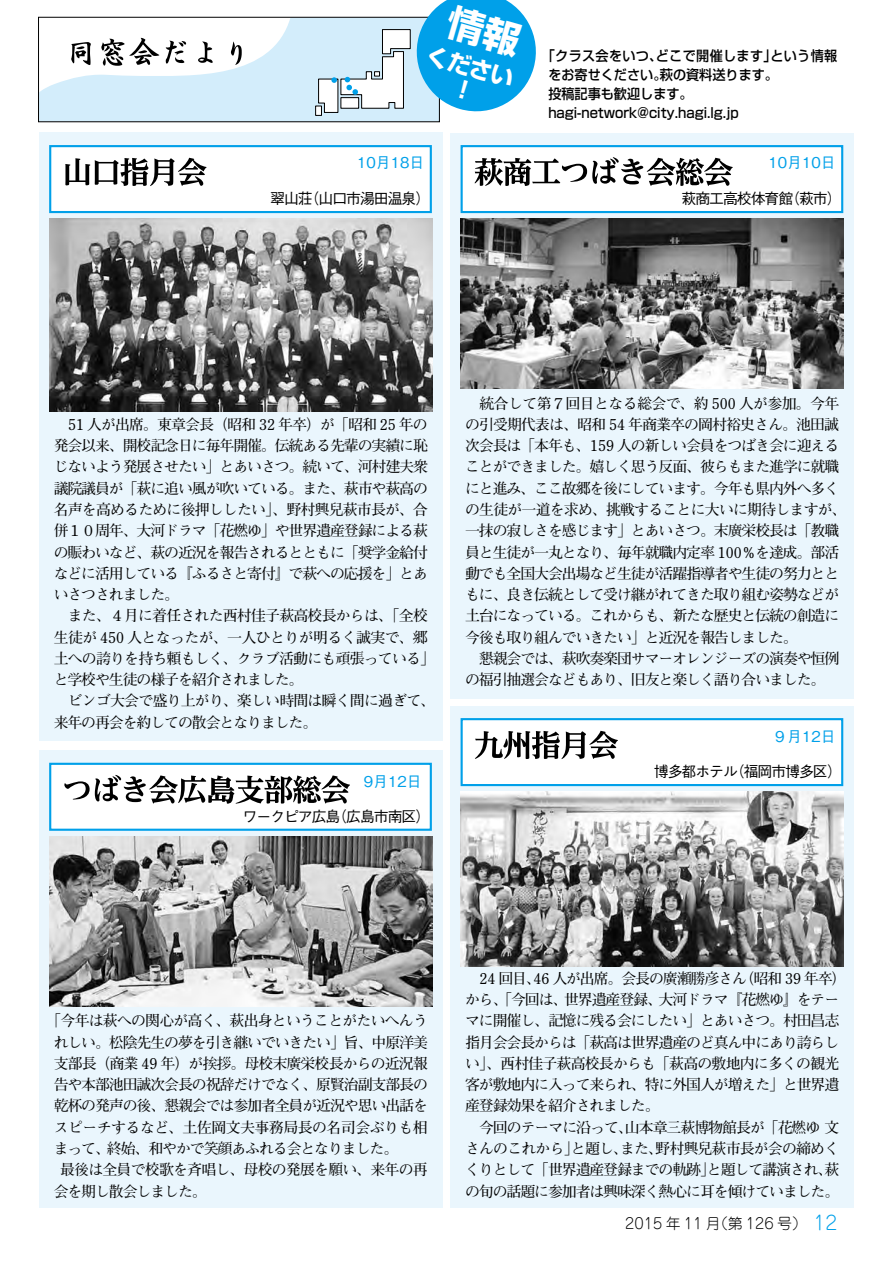
<style>
.page{position:relative;width:893px;height:1263px;background:#fff}
.page>*{position:absolute;margin:0;border:0;box-sizing:border-box;transform-origin:0 0}
.t1{font:700 23.4px/24.5px "Shin Go Pro";color:#fff;text-align:center}
.t2{font:300 19.2px "Jun 101 Pro";color:#00a0e9}
.t3{font:700 14.85px/21.3px "Futo Min A101 Pro";letter-spacing:-.07em;color:#000}
.t4{font:700 14.85px "Futo Min A101 Pro";letter-spacing:-.05em;color:#000}
.t5{font:500 14.85px "Gothic BBB Pro";letter-spacing:-.07em;color:#000}
.t6{font:700 14.85px "Futo Min A101 Pro";letter-spacing:-.035em;color:#000}
.t7{font:500 14.85px "Gothic BBB Pro";color:#00a0e9}
.t8{font:300 14.85px "Jun 101 Pro";color:#000}
.t9{font:500 13.8px/19.2px "Shin Go Pro";color:#000;scale:.95 1}
.t10{font:500 13.8px "Shin Go Pro";letter-spacing:.025em;color:#000;scale:.95 1}
</style>
<div class="page">
<div style="left:39px;top:133px;width:404px;height:608px;background:#eaf6fd"></div>
<div style="left:49px;top:145px;width:383px;height:68px;background:#fff;border:2px solid #00a0e9"></div>
<svg style="left:65px;top:158px;width:141px;height:28px"></svg>
<img style="left:49px;top:219px;width:383px;height:192px">
<div style="left:39px;top:750px;width:404px;height:458px;background:#eaf6fd"></div>
<div style="left:49px;top:763px;width:383px;height:68px;background:#fff;border:2px solid #00a0e9"></div>
<svg style="left:64px;top:775px;width:286px;height:29px"></svg>
<img style="left:49px;top:836px;width:383px;height:170px">
<div style="left:450px;top:706px;width:404px;height:502px;background:#eaf6fd"></div>
<div style="left:461px;top:718px;width:382px;height:68px;background:#fff;border:2px solid #00a0e9"></div>
<svg style="left:475px;top:731px;width:143px;height:28px"></svg>
<img style="left:461px;top:792px;width:382px;height:174px">
<div style="left:450px;top:133px;width:404px;height:565px;background:#eaf6fd"></div>
<div style="left:461px;top:145px;width:382px;height:68px;background:#fff;border:2px solid #00a0e9"></div>
<svg style="left:475px;top:157px;width:258px;height:29px"></svg>
<img style="left:461px;top:219px;width:382px;height:170px">
<svg style="left:39px;top:0;width:497px;height:122px"></svg>
<h1 class="t1" style="left:431px;top:40px;width:92px;rotate:16deg">ください!</h1>
<p class="t9" style="left:660px;top:45px;width:126px;text-indent:-118px">「クラス会をいつ、<br>萩の資料送ります。</p>
<p class="t10" style="left:656px;top:44px;width:129px">どこで開催します」</p>
<p class="t9" style="left:770px;top:45px;width:72px">という情報</p>
<p class="t9" style="left:548px;top:64px;width:202px">をお寄せください。<br>投稿記事も歓迎します。hagi-network@city.hagi l g. j p.</p>
<p class="t7" style="left:357px;top:151px;width:69px">10月18日</p>
<p class="t7" style="left:768px;top:151px;width:69px">10月10日</p>
<p class="t5" style="left:304px;top:187px;width:127px">（山口市湯田温泉(</p>
<p class="t5" style="left:270px;top:187px;width:44px">翠山荘</p>
<p class="t5" style="left:785px;top:187px;width:58px">（萩市(</p>
<p class="t5" style="left:682px;top:187px;width:113px">萩商工高校体育館</p>
<p class="t3" style="left:54px;top:412px;width:383px">　51 人が出席。東章会長（昭和 32 年卒）が「昭和 25 年の発会以来、開校記念日に毎年開催。伝統ある先輩の実績に恥じないよう発展させたい」とあいさつ。続いて、河村建夫衆議院議員が「萩に追い風が吹いている。また、萩市や萩高の名声を高めるために後押ししたい」、野村興兒萩市長が、合併１０周年、大河ドラマ「花燃ゆ」や世界遺産登録による萩の賑わいなど、萩の近況を報告されるとともに「奨学金給付などに活用している『ふるさと寄付』で萩への応援を」とあいさつされました。<br>　また、４月に着任された西村佳子萩高校長からは、「全校生徒が 450 人となったが、一人ひとりが明るく誠実で、郷土への誇りを持ち頼もしく、クラブ活動にも頑張っている「と学校や生徒の様子を紹介されました。<br>　ビンゴ大会で盛り上がり、楽しい時間は瞬く間に過ぎて、来年の再会を約しての散会となりました。</p>
<p class="t7" style="left:364px;top:770px;width:59px">9月12日</p>
<p class="t5" style="left:332px;top:804px;width:100px">（広島市南区(</p>
<p class="t5" style="left:243px;top:804px;width:99px">ワークピア広島</p>
<p class="t3" style="left:465px;top:391px;width:383px">　統合して第７回目となる総会で、約 500 人が参加。今年の引受期代表は、昭和 54 年商業卒の岡村裕史さん。池田誠次会長は「本年も、159 人の新しい会員をつばき会に迎えることができました。嬉しく思う反面、彼らもまた進学に就職にと進み、ここ故郷を後にしています。今年も県内外へ多くの生徒が一道を求め、挑戦することに大いに期待しますが、一抹の寂しさを感じます」とあいさつ。末葊栄校長は「教職員と生徒が一丸となり、毎年就職内定率 100％を達成。部活動でも全国大会出場など生徒が活躍指導者や生徒の努力とともに、良き伝統として受け継がれてきた取り組む姿勢などが土台になっている。これからも、新たな歴史と伝統の創造に今後も取り組んでいきたい」と近況を報告しました。<br>　懇親会では、萩吹奏楽団サマーオレンジーズの演奏や恒例の福引抽選会などもあり、旧友と楽しく語り合いました。</p>
<p class="t7" style="left:772px;top:725px;width:65px">９月12日</p>
<p class="t5" style="left:730px;top:760px;width:114px">（福岡市博多区(</p>
<p class="t5" style="left:654px;top:760px;width:85px">博多都ホテル</p>
<p class="t4" style="left:46px;top:1009px;width:383px">「今年は萩への関心が高く、萩出身ということがたいへんう</p>
<p class="t3" style="left:54px;top:1029px;width:376px">れしい。松陰先生の夢を引き継いでいきたい」旨、中原洋美</p>
<p class="t3" style="left:54px;top:1051px;width:376px">支部長（商業 49 年）が挨拶。母校末廣栄校長からの近況報</p>
<p class="t3" style="left:54px;top:1072px;width:376px">告や本部池田誠次会長の祝辞だけでなく、原賢治副支部長の</p>
<p class="t3" style="left:54px;top:1093px;width:376px">乾杯の発声の後、懇親会では参加者全員が近況や思い出話を</p>
<p class="t6" style="left:54px;top:1115px;width:376px">スピーチするなど、土佐岡文夫事務局長の名司会ぶりも相</p>
<p class="t3" style="left:107px;top:1136px;width:293px">終始、和やかで笑顔あふれる会となりました。</p>
<p class="t3" style="left:54px;top:1136px;width:58px">まって、</p>
<p class="t4" style="left:60px;top:1158px;width:369px">最後は全員で校歌を斉唱し、母校の発展を願い、来年の再</p>
<p class="t3" style="left:54px;top:1178px;width:155px">会を期し散会しました。</p>
<p class="t3" style="left:739px;top:966px;width:109px">（昭和 39 年卒(</p>
<p class="t3" style="left:465px;top:966px;width:283px">　24 回目 46 人が出席。会長の廣瀬勝彦さん</p>
<p class="t3" style="left:526px;top:966px;width:16px">、</p>
<p class="t3" style="left:659px;top:987px;width:182px">大河ドラマ『花燃ゆ』をテー</p>
<p class="t3" style="left:465px;top:987px;width:376px">から、「今回は、<br>マに開催し、記憶に残る会にしたい」とあいさつ。村田昌志指月会会長からは「萩高は世界遺産のど真ん中にあり誇らしい」、西村佳子萩高校長からも「萩高の敷地内に多くの観光客が敷地内に入って来られ、特に外国人が増えた」と世界遺産登録効果を紹介されました。<br>　今回のテーマに沿って山本章三萩博物館長が「花燃ゆ文</p>
<p class="t3" style="left:564px;top:987px;width:100px">世界遺産登録、</p>
<p class="t3" style="left:465px;top:1115px;width:376px;text-indent:153px">、<br>さんのこれからと題しまた野村興兒萩市長が会の締めく</p>
<p class="t3" style="left:648px;top:1136px;width:16px">、</p>
<p class="t3" style="left:465px;top:1136px;width:376px;text-indent:99px">」<br>くりとして「世界遺産登録までの軌跡と題して講演され萩、</p>
<p class="t3" style="left:613px;top:1136px;width:16px">、</p>
<p class="t3" style="left:465px;top:1157px;width:376px;text-indent:235px">」<br>の旬の話題に参加者は興味深く熱心に耳を傾けていました。</p>
<p class="t8" style="left:625px;top:1211px;width:183px">2015 年 11 （月第 126 号(</p>
<p class="t2" style="left:814px;top:1208px;width:26px">12</p>
</div>
